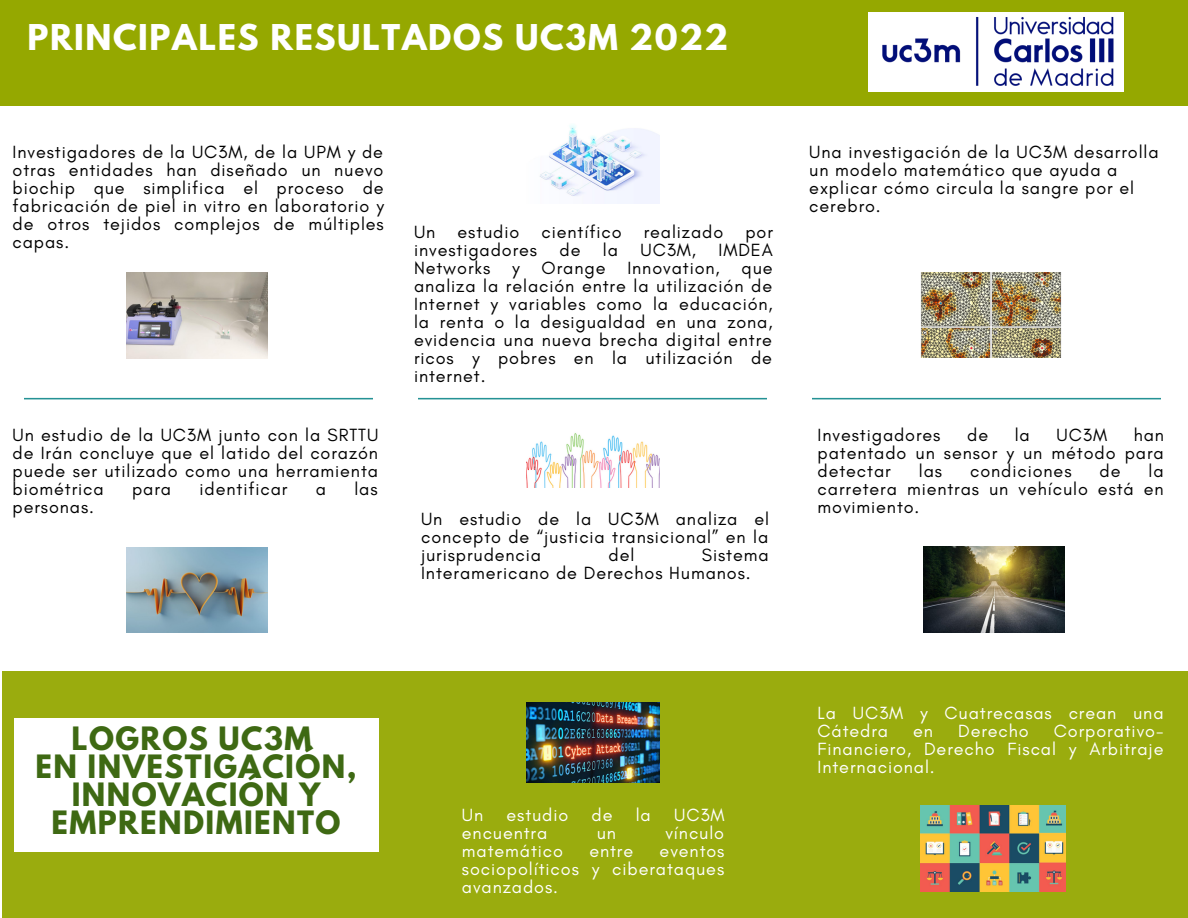
<style>
.page{position:relative;width:1188px;height:918px;background:#fff}
.page>*{position:absolute;margin:0;border:0;box-sizing:border-box;transform-origin:0 0}
.t1{font:700 31.5px "League Spartan";letter-spacing:.05em;color:#fff}
.t2{font:700 28.5px/28.2px "League Spartan";letter-spacing:.05em;color:#3e6913;text-align:center}
.t3{font:18px/18px "Glacial Indifference";letter-spacing:.05em;color:#000;text-align:justify}
.t4{font:18px/18px "Glacial Indifference";letter-spacing:.05em;color:#fff;text-align:justify}
</style>
<div class="page">
<img style="left:25px;top:397px;width:348px;height:3px">
<div style="left:0;top:0;width:1188px;height:106px;background:#95a800"></div>
<img style="left:870px;top:12px;width:254px;height:80px">
<div style="left:2px;top:671px;width:1186px;height:247px;background:#9aac0e"></div>
<img style="left:419px;top:397px;width:347px;height:3px">
<img style="left:813px;top:397px;width:347px;height:3px">
<img style="left:126px;top:273px;width:142px;height:85px">
<img style="left:539px;top:124px;width:121px;height:79px">
<img style="left:920px;top:273px;width:142px;height:84px">
<img style="left:126px;top:547px;width:142px;height:86px">
<img style="left:526px;top:433px;width:134px;height:54px">
<div style="left:14px;top:718px;width:365px;height:133px;background:#fff"></div>
<img style="left:923px;top:547px;width:142px;height:85px">
<img style="left:526px;top:703px;width:134px;height:79px">
<img style="left:920px;top:805px;width:145px;height:87px">
<h1 class="t1" style="left:27px;top:21px;width:702px">PRINCIPALES RESULTADOS UC3M 2022</h1>
<p class="t3" style="left:13px;top:143px;width:373px">Investigadores de la UC3M, de la UPM y de otras entidades han diseñado un nuevo biochip que simplifica el proceso de fabricación de piel in vitro en laboratorio y de otros tejidos complejos de múltiples capas.</p>
<p class="t3" style="left:13px;top:425px;width:367px">Un estudio de la UC3M junto con la SRTTU de Irán concluye que el latido del corazón puede ser utilizado como una herramienta biométrica</p>
<p class="t3" style="left:132px;top:479px;width:41px">para</p>
<p class="t3" style="left:200px;top:479px;width:89px">identificar</p>
<p class="t3" style="left:316px;top:479px;width:12px">a</p>
<p class="t3" style="left:354px;top:479px;width:25px">las</p>
<p class="t3" style="left:13px;top:497px;width:83px">personas.</p>
<p class="t3" style="left:414px;top:222px;width:360px">Un estudio científico realizado por investigadores de la UC3M, IMDEA Networks y Orange Innovation, que analiza la relación entre la utilización de Internet y variables como la educación, la renta o la desigualdad en una zona, evidencia una nueva brecha digital entre ricos y pobres en la utilización de internet.</p>
<p class="t3" style="left:421px;top:510px;width:349px">Un estudio de la UC3M analiza el concepto de “justicia transicional” en la jurisprudencia</p>
<p class="t3" style="left:609px;top:546px;width:27px">del</p>
<p class="t3" style="left:421px;top:546px;width:349px;text-indent:281px">Sistema<br>Interamericano de Derechos Humanos.</p>
<p class="t3" style="left:809px;top:143px;width:351px;text-align:left">Una investigación de la UC3M desarrolla un modelo matemático que ayuda a explicar cómo circula la sangre por el cerebro.</p>
<p class="t3" style="left:818px;top:425px;width:348px;text-indent:316px">han patentado un sensor y un método para detectar</p>
<p class="t3" style="left:818px;top:425px;width:124px">Investigadores</p>
<p class="t3" style="left:967px;top:425px;width:22px">de</p>
<p class="t3" style="left:1015px;top:425px;width:17px">la</p>
<p class="t3" style="left:1057px;top:425px;width:52px">UC3M</p>
<p class="t3" style="left:818px;top:461px;width:348px;text-indent:331px">la carretera mientras un vehículo está en movimiento.</p>
<p class="t3" style="left:919px;top:461px;width:25px">las</p>
<p class="t3" style="left:970px;top:461px;width:103px">condiciones</p>
<p class="t3" style="left:1100px;top:461px;width:22px">de</p>
<h2 class="t2" style="left:35px;top:728px;width:323px">LOGROS UC3M<br>EN INVESTIGACIÓN,<br>INNOVACIÓN Y<br>EMPRENDIMIENTO</h2>
<p class="t4" style="left:462px;top:806px;width:23px">Un</p>
<p class="t4" style="left:507px;top:806px;width:63px">estudio</p>
<p class="t4" style="left:592px;top:806px;width:22px">de</p>
<p class="t4" style="left:636px;top:806px;width:17px">la</p>
<p class="t4" style="left:674px;top:806px;width:52px">UC3M</p>
<p class="t4" style="left:462px;top:824px;width:87px">encuentra</p>
<p class="t4" style="left:597px;top:824px;width:21px">un</p>
<p class="t4" style="left:665px;top:824px;width:60px">vínculo</p>
<p class="t4" style="left:462px;top:842px;width:103px">matemático</p>
<p class="t4" style="left:589px;top:842px;width:45px">entre</p>
<p class="t4" style="left:462px;top:842px;width:264px;text-indent:198px">eventos sociopolíticos y ciberataques avanzados.</p>
<p class="t4" style="left:818px;top:704px;width:348px">La UC3M y Cuatrecasas crean una<br>Cátedra</p>
<p class="t4" style="left:913px;top:722px;width:21px">en</p>
<p class="t4" style="left:958px;top:722px;width:72px">Derecho</p>
<p class="t4" style="left:818px;top:722px;width:347px;text-indent:236px">Corporativo-Financiero, Derecho Fiscal y Arbitraje Internacional.</p>
</div>
